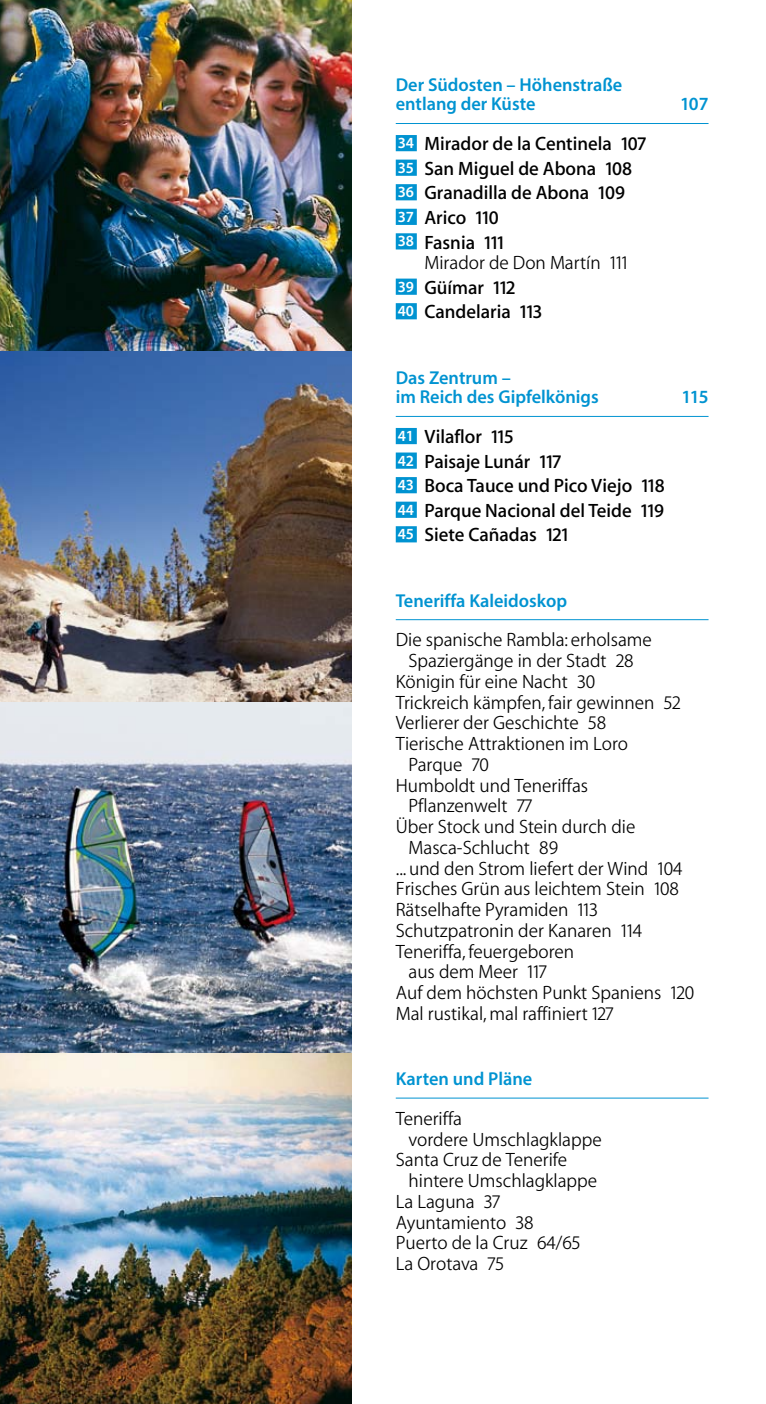
<style>
.page{position:relative;width:766px;height:1404px;background:#fff}
.page>*{position:absolute;margin:0;border:0;box-sizing:border-box;transform-origin:0 0}
.t1{font:300 19.35px "ADAC Myriad OT";color:#000}
.t2{font:700 19.35px/24.5px "ADAC Myriad OT";color:#000}
.t3{font:600 18.68px/19.8px "Myriad Pro";color:#0093d1}
.s1{font-family:"Myriad Pro";font-weight:600;font-size:15.53px;color:#fff}
.s2{font-weight:300}
</style>
<div class="page">
<hr style="left:395px;top:123px;width:313px;height:1px;background:#0093d1">
<div style="left:395px;top:135px;width:21px;height:16px;background:#0093d1"></div>
<div style="left:395px;top:160px;width:21px;height:16px;background:#0093d1"></div>
<div style="left:395px;top:184px;width:21px;height:16px;background:#0093d1"></div>
<div style="left:395px;top:209px;width:21px;height:16px;background:#0093d1"></div>
<div style="left:395px;top:233px;width:21px;height:16px;background:#0093d1"></div>
<div style="left:395px;top:278px;width:21px;height:17px;background:#0093d1"></div>
<div style="left:395px;top:303px;width:21px;height:16px;background:#0093d1"></div>
<hr style="left:395px;top:416px;width:313px;height:1px;background:#0093d1">
<div style="left:395px;top:428px;width:21px;height:16px;background:#0093d1"></div>
<div style="left:395px;top:452px;width:21px;height:16px;background:#0093d1"></div>
<div style="left:395px;top:477px;width:21px;height:16px;background:#0093d1"></div>
<div style="left:395px;top:501px;width:21px;height:17px;background:#0093d1"></div>
<div style="left:395px;top:526px;width:21px;height:16px;background:#0093d1"></div>
<hr style="left:395px;top:619px;width:313px;height:1px;background:#0093d1">
<hr style="left:395px;top:1097px;width:313px;height:1px;background:#0093d1">
<img style="left:0;top:0;width:351px;height:1403px">
<p class="t3" style="left:395px;top:74px;width:228px">Der Südosten – Höhenstraße entlang der Küste</p>
<p class="t2" style="left:397px;top:132px;width:249px"><span class="s1">34</span> Mirador de la Centinela 107<br><span class="s1">35</span> San Miguel de Abona 108<br><span class="s1">36</span> Granadilla de Abona 109<br><span class="s1">37</span> Arico 110<br><span class="s1">38</span> Fasnia 111</p>
<p class="t2" style="left:397px;top:251px;width:231px;text-indent:27px"><span class="s2">Mirador de Don Martín 111<br></span><span class="s1">39</span> Güímar 112<br><span class="s1">40</span> Candelaria 113</p>
<p class="t3" style="left:679px;top:94px;width:30px">107</p>
<p class="t3" style="left:395px;top:367px;width:204px">Das Zentrum –<br>im Reich des Gipfelkönigs</p>
<p class="t2" style="left:397px;top:424px;width:268px"><span class="s1">41</span> Vilaflor 115<br><span class="s1">42</span> Paisaje Lunár 117<br><span class="s1">43</span> Boca Tauce und Pico Viejo 118<br><span class="s1">44</span> Parque Nacional del Teide 119<br><span class="s1">45</span> Siete Cañadas 121</p>
<p class="t3" style="left:681px;top:386px;width:29px">115</p>
<p class="t3" style="left:395px;top:590px;width:173px">Teneriffa Kaleidoskop</p>
<p class="t1" style="left:395px;top:629px;width:257px">Die spanische Rambla: erholsame</p>
<p class="t1" style="left:408px;top:650px;width:226px">Spaziergänge in der Stadt 28</p>
<p class="t1" style="left:395px;top:670px;width:201px">Königin für eine Nacht 30</p>
<p class="t1" style="left:395px;top:691px;width:286px">Trickreich kämpfen, fair gewinnen 52</p>
<p class="t1" style="left:395px;top:712px;width:212px">Verlierer der Geschichte 58</p>
<p class="t1" style="left:395px;top:733px;width:234px">Tierische Attraktionen im Loro</p>
<p class="t1" style="left:408px;top:753px;width:82px">Parque 70</p>
<p class="t1" style="left:395px;top:774px;width:194px">Humboldt und Teneriffas</p>
<p class="t1" style="left:408px;top:795px;width:125px">Pflanzenwelt 77</p>
<p class="t1" style="left:395px;top:815px;width:241px">Über Stock und Stein durch die</p>
<p class="t1" style="left:408px;top:836px;width:151px">Masca-Schlucht 89</p>
<p class="t1" style="left:395px;top:857px;width:288px">... und den Strom liefert der Wind 104</p>
<p class="t1" style="left:395px;top:878px;width:285px">Frisches Grün aus leichtem Stein 108</p>
<p class="t1" style="left:395px;top:898px;width:203px">Rätselhafte Pyramiden 113</p>
<p class="t1" style="left:395px;top:919px;width:248px">Schutzpatronin der Kanaren 114</p>
<p class="t1" style="left:395px;top:940px;width:180px">Teneriffa, feuergeboren</p>
<p class="t1" style="left:408px;top:961px;width:139px">aus dem Meer 117</p>
<p class="t1" style="left:395px;top:981px;width:300px">Auf dem höchsten Punkt Spaniens 120</p>
<p class="t1" style="left:395px;top:1002px;width:219px">Mal rustikal, mal raffiniert 127</p>
<p class="t3" style="left:395px;top:1068px;width:138px">Karten und Pläne</p>
<p class="t1" style="left:395px;top:1107px;width:68px">Teneriffa</p>
<p class="t1" style="left:408px;top:1128px;width:194px">vordere Umschlagklappe</p>
<p class="t1" style="left:395px;top:1149px;width:173px">Santa Cruz de Tenerife</p>
<p class="t1" style="left:408px;top:1169px;width:190px">hintere Umschlagklappe</p>
<p class="t1" style="left:395px;top:1190px;width:106px">La Laguna 37</p>
<p class="t1" style="left:395px;top:1211px;width:139px">Ayuntamiento 38</p>
<p class="t1" style="left:395px;top:1231px;width:186px">Puerto de la Cruz 64/65</p>
<p class="t1" style="left:395px;top:1252px;width:110px">La Orotava 75</p>
</div>
